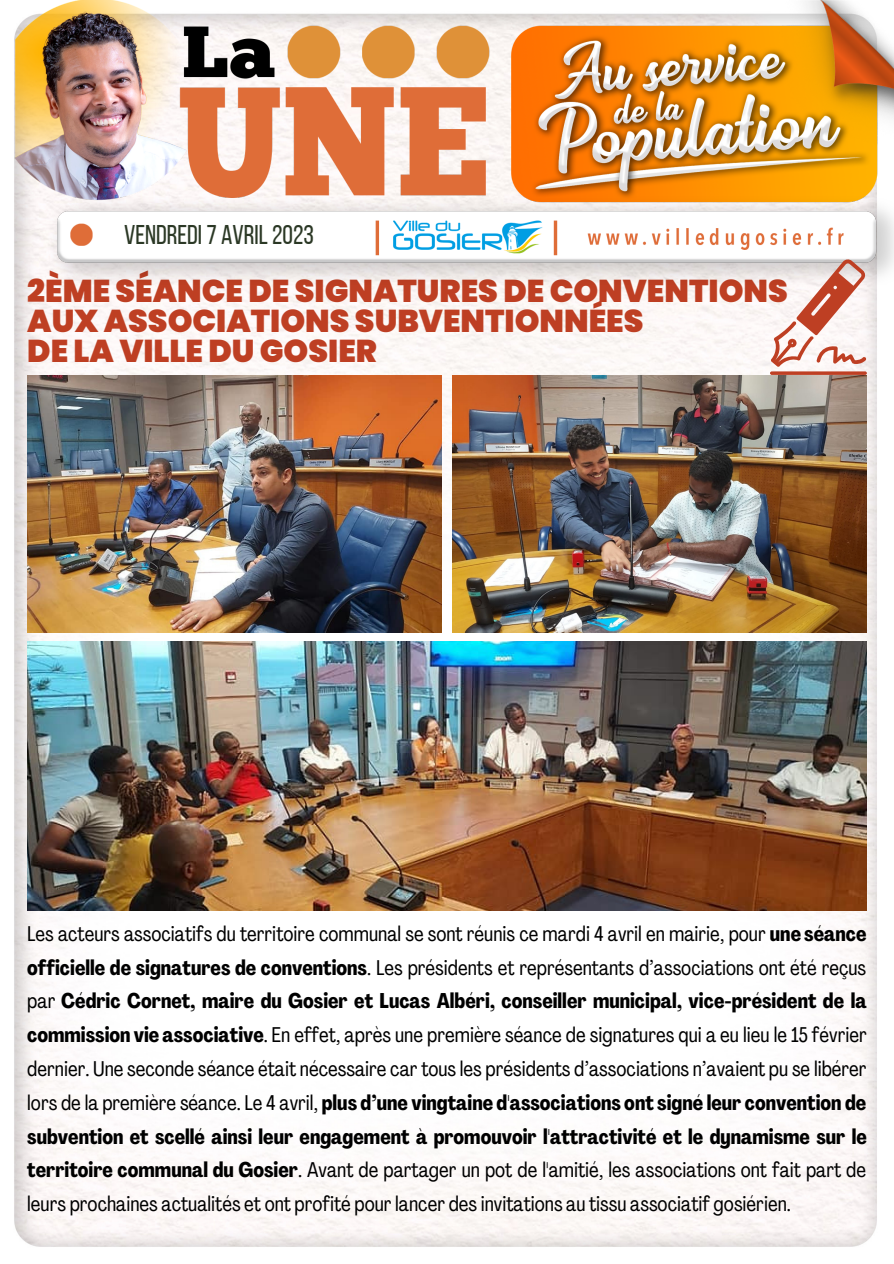
<style>
.page{position:relative;width:894px;height:1264px;background:#fff}
.page>*{position:absolute;margin:0;border:0;box-sizing:border-box;transform-origin:0 0}
.t1{font:900 31.5px/30.5px "Poppins";color:#be3f23}
.t2{font:27px "Bebas Neue";color:#2b3825}
.t3{font:21px/33.8px "Agrandir Tight";color:#000;text-align:justify}
.s1{font-weight:700}
</style>
<div class="page">
<img style="left:14px;top:285px;width:863px;height:962px">
<img style="left:27px;top:376px;width:415px;height:256px">
<img style="left:452px;top:376px;width:414px;height:256px">
<img style="left:14px;top:0;width:879px;height:285px">
<img style="left:27px;top:641px;width:839px;height:269px">
<svg style="left:769px;top:371px;width:97px;height:4px"></svg>
<svg style="left:770px;top:259px;width:96px;height:108px"></svg>
<p class="t2" style="left:124px;top:224px;width:191px">VENDREDI 7 AVRIL2023</p>
<p class="t2" style="left:105px;top:228px;width:241px">VENDREDI30DÉCEMBRE2022</p>
<h1 class="t1" style="left:27px;top:275px;width:761px">2ÈME SÉANCE DE SIGNATURES DE CONVENTIONS<br>AUX ASSOCIATIONS SUBVENTIONNÉES<br>DE LA VILLE DU GOSIER</h1>
<p class="t3" style="left:27px;top:918px;width:840px">Les acteurs associatifs du territoire communal se sont réunis ce mardi 4 avril en mairie, pour <span class="s1">une séance officielle de signatures de conventions</span>. Les présidents et représentants d’associations ont été reçus par <span class="s1">Cédric Cornet, maire du Gosier et Lucas Albéri, conseiller municipal, vice-président de la commission vie associative</span>. En effet, après une première séance de signatures qui a eu lieu le 15 février dernier. Une seconde séance était nécessaire car tous les présidents d’associations n’avaient pu se libérer lors de la première séance. Le 4 avril, <span class="s1">plus d’une vingtaine d'associations ont signé leur convention de subvention et scellé ainsi leur engagement à promouvoir l'attractivité et le dynamisme sur le territoire communal du Gosier</span>. Avant de partager un pot de l'amitié, les associations ont fait part de leurs prochaines actualités et ont profité pour lancer des invitations au tissu associatif gosiérien.</p>
</div>
